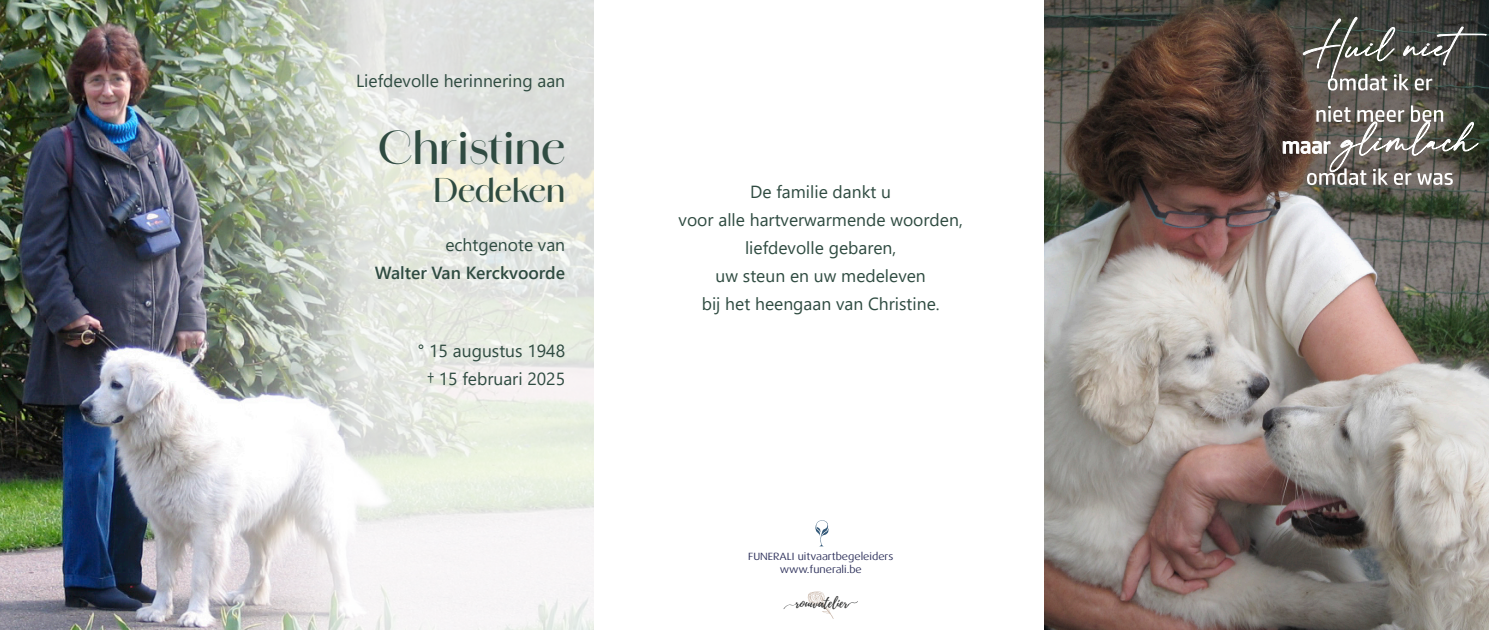
<style>
.page{position:relative;width:1489px;height:630px;background:#fff}
.page>*{position:absolute;margin:0;border:0;box-sizing:border-box;transform-origin:0 0}
.t1{font:500 43.75px "Amandine";color:#2f4b41}
.t2{font:500 31.5px "Amandine";color:#2f4b41}
.t3{font:17.5px "Segoe UI";color:#2f4b41}
.t4{font:600 17.5px "Segoe UI";color:#2f4b41}
.t5{font:13.12px "Playlist Script";color:#2f3030}
.t6{font:10.5px/12.6px "Dax Wide";color:#2b2e59;text-align:center}
</style>
<div class="page">
<img style="left:0;top:0;width:55px;height:630px">
<img style="left:1044px;top:0;width:444px;height:630px">
<svg style="left:1282px;top:105px;width:195px;height:80px;background:#77716a"></svg>
<svg style="left:1302px;top:17px;width:183px;height:74px;background:#5a5b55"></svg>
<img style="left:55px;top:0;width:539px;height:630px">
<svg style="left:807px;top:591px;width:26px;height:28px"></svg>
<svg style="left:783px;top:603px;width:14px;height:6px"></svg>
<svg style="left:847px;top:602px;width:10px;height:4px"></svg>
<svg style="left:815px;top:520px;width:14px;height:26px"></svg>
<p class="t3" style="left:356px;top:64px;width:211px">Liefdevolle herinnering aan</p>
<p class="t1" style="left:378px;top:116px;width:188px">Christine</p>
<p class="t2" style="left:433px;top:167px;width:133px">Dedeken</p>
<p class="t3" style="left:445px;top:228px;width:121px">echtgenote van</p>
<p class="t4" style="left:375px;top:256px;width:192px">Walter Van Kerckvoorde</p>
<p class="t3" style="left:418px;top:335px;width:149px">° 15 augustus 1948</p>
<p class="t3" style="left:427px;top:363px;width:139px">† 15 februari 2025</p>
<p class="t3" style="left:750px;top:175px;width:142px">De familie dankt u</p>
<p class="t3" style="left:678px;top:203px;width:286px">voor alle hartverwarmende woorden,</p>
<p class="t3" style="left:745px;top:231px;width:153px">liefdevolle gebaren,</p>
<p class="t3" style="left:715px;top:259px;width:212px">uw steun en uw medeleven</p>
<p class="t3" style="left:701px;top:287px;width:239px">bij het heengaan van Christine.</p>
<p class="t6" style="left:748px;top:550px;width:147px">FUNERALI uitvaartbegeleiders www.funerali.be</p>
<p class="t5" style="left:795px;top:594px;width:54px">rouwatelier</p>
</div>
